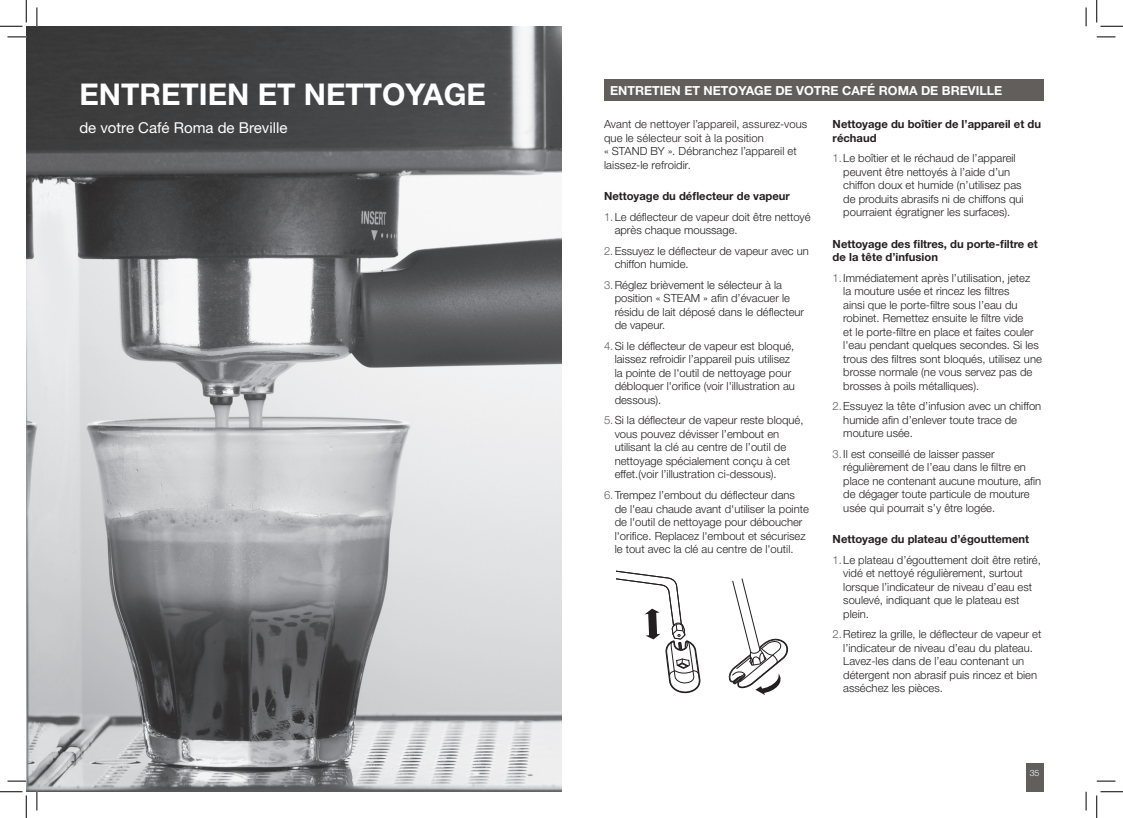
<style>
.page{position:relative;width:1123px;height:818px;background:#fff}
.page>*{position:absolute;margin:0;border:0;box-sizing:border-box;transform-origin:0 0}
.t1{font:700 30px "Helvetica Neue";color:#fff}
.t2{font:15px "Helvetica Neue";color:#fff}
.t3{font:700 12.5px "Helvetica Neue";color:#fff}
.t4{font:300 11.25px/13.5px "Helvetica Neue";color:#231f20}
.t5{font:700 11.25px/13.5px "Helvetica Neue";color:#231f20}
.t6{font:300 8.75px "Helvetica Neue";color:#fff}
.s1{color:#615e5b}
.s2{font-weight:700}
</style>
<div class="page">
<div style="left:1025px;top:763px;width:18px;height:29px;background:#615e5b"></div>
<img style="left:26px;top:26px;width:535px;height:766px">
<div style="left:604px;top:79px;width:439px;height:22px;background:#615e5b"></div>
<svg style="left:616px;top:570px;width:85px;height:123px"></svg>
<svg style="left:728px;top:578px;width:60px;height:117px"></svg>
<svg style="left:8px;top:36px;width:18px;height:2px"></svg>
<svg style="left:1096px;top:36px;width:19px;height:2px"></svg>
<svg style="left:8px;top:780px;width:18px;height:2px"></svg>
<svg style="left:1096px;top:780px;width:19px;height:2px"></svg>
<svg style="left:36px;top:8px;width:2px;height:18px"></svg>
<svg style="left:36px;top:792px;width:2px;height:18px"></svg>
<svg style="left:1085px;top:8px;width:1px;height:18px"></svg>
<svg style="left:1085px;top:792px;width:1px;height:18px"></svg>
<svg style="left:0;top:0;width:27px;height:27px"></svg>
<svg style="left:0;top:791px;width:27px;height:27px"></svg>
<svg style="left:1096px;top:0;width:27px;height:27px"></svg>
<svg style="left:1096px;top:791px;width:27px;height:27px"></svg>
<h1 class="t1" style="left:79px;top:76px;width:408px">ENTRETIEN ET NETTOYAGE</h1>
<h2 class="t2" style="left:79px;top:119px;width:210px">de votre Café Roma de Breville</h2>
<p class="t5" style="left:832px;top:117px;width:210px">Nettoyage du boîtier de l’appareil et du réchaud</p>
<p class="t4" style="left:843px;top:151px;width:182px;text-indent:-11px"><span class="s1">1.</span>Le boîtier et le réchaud de l’appareil peuvent être nettoyés à l’aide d’un chiffon doux et humide (n’utilisez pas de produits abrasifs ni de chiffons qui pourraient égratigner les surfaces).</p>
<p class="t5" style="left:832px;top:236px;width:207px">Nettoyage des filtres, du porte-filtre et de la tête d’infusion</p>
<p class="t4" style="left:843px;top:271px;width:200px;text-indent:-11px"><span class="s1">1.</span>Immédiatement après l’utilisation, jetez<br>la mouture usée et rincez les filtres<br>ainsi que le porte-filtre sous l’eau du robinet. Remettez ensuite le filtre vide<br>et le porte-filtre en place et faites couler l'eau pendant quelques secondes. Si les trous des filtres sont bloqués, utilisez une brosse normale (ne vous servez pas de brosses à poils métalliques).</p>
<p class="t4" style="left:843px;top:399px;width:199px;text-indent:-11px"><span class="s1">2.</span>Essuyez la tête d’infusion avec un chiffon humide afin d’enlever toute trace de mouture usée.</p>
<p class="t4" style="left:843px;top:447px;width:199px;text-indent:-11px"><span class="s1">3.</span>Il est conseillé de laisser passer régulièrement de l’eau dans le filtre en place ne contenant aucune mouture, afin de dégager toute particule de mouture usée qui pourrait s’y être logée.</p>
<p class="t4" style="left:832px;top:528px;width:210px;line-height:20.6px"><span class="s2">Nettoyage du plateau d’égouttement<br></span><span class="s1">1.</span>Le plateau d’égouttement doit être retiré,</p>
<p class="t4" style="left:843px;top:566px;width:190px">vidé et nettoyé régulièrement, surtout lorsque l’indicateur de niveau d’eau est soulevé, indiquant que le plateau est plein.</p>
<p class="t4" style="left:843px;top:627px;width:200px;text-indent:-11px"><span class="s1">2.</span>Retirez la grille, le déflecteur de vapeur et l’indicateur de niveau d’eau du plateau.<br>Lavez-les dans de l’eau contenant un détergent non abrasif puis rincez et bien asséchez les pièces.</p>
<p class="t3" style="left:610px;top:83px;width:196px">ENTRETIEN ET NETOYAGE de votre</p>
<p class="t3" style="left:842px;top:83px;width:57px">Café Roma</p>
<p class="t3" style="left:921px;top:83px;width:38px">de Breville</p>
<p class="t4" style="left:604px;top:117px;width:205px">Avant de nettoyer l’appareil, assurez-vous que le sélecteur soit à la position<br>« STAND BY ». Débranchez l’appareil et laissez-le refroidir.</p>
<p class="t4" style="left:604px;top:185px;width:208px;line-height:20.6px"><span class="s2">Nettoyage du déflecteur de vapeur<br></span><span class="s1">1.</span>Le déflecteur de vapeur doit être nettoyé</p>
<p class="t4" style="left:604px;top:219px;width:206px;line-height:20.6px;text-indent:11px">après chaque moussage.<br><span class="s1">2.</span>Essuyez le déflecteur de vapeur avec un</p>
<p class="t4" style="left:604px;top:254px;width:179px;line-height:20.6px;text-indent:11px">chiffon humide.<br><span class="s1">3.</span>Réglez brièvement le sélecteur à la</p>
<p class="t4" style="left:614px;top:291px;width:191px">position « STEAM » afin d’évacuer le résidu de lait déposé dans le déflecteur de vapeur.</p>
<p class="t4" style="left:614px;top:339px;width:182px;text-indent:-11px"><span class="s1">4.</span>Si le déflecteur de vapeur est bloqué, laissez refroidir l’appareil puis utilisez la pointe de l'outil de nettoyage pour débloquer l'orifice (voir l'illustration au dessous).</p>
<p class="t4" style="left:614px;top:413px;width:190px;text-indent:-11px"><span class="s1">5.</span>Si la déflecteur de vapeur reste bloqué, vous pouvez dévisser l’embout en utilisant la clé au centre de l’outil de nettoyage spécialement conçu à cet effet.(voir l’illustration ci-dessous).</p>
<p class="t4" style="left:614px;top:488px;width:196px;text-indent:-11px"><span class="s1">6.</span>Trempez l’embout du déflecteur dans de l'eau chaude avant d'utiliser la pointe de l'outil de nettoyage pour déboucher l'orifice. Replacez l'embout et sécurisez le tout avec la clé au centre de l'outil.</p>
<p class="t6" style="left:1029px;top:767px;width:11px">35</p>
</div>
